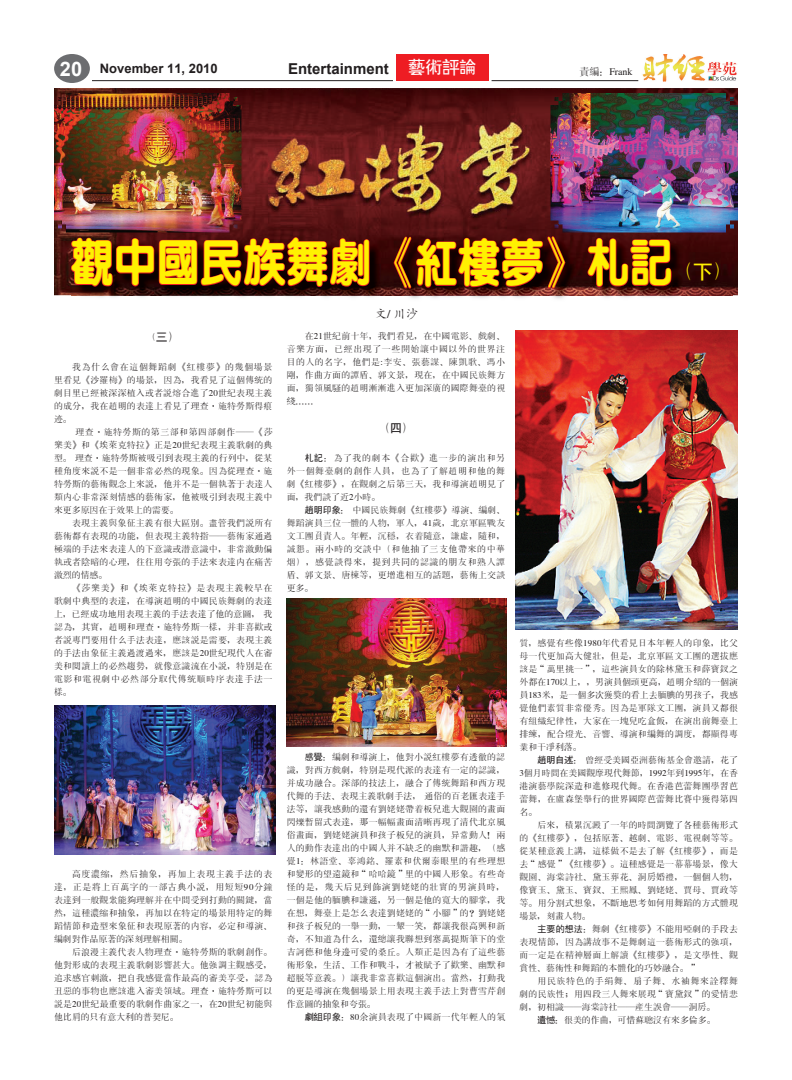
<style>
.page{position:relative;width:792px;height:1080px;background:#fff}
.page>*{position:absolute;margin:0;border:0;box-sizing:border-box;transform-origin:0 0}
.t1{font:51.6px "CT Cu Yuan SF";color:#fff101;scale:.83 1}
.t2{font:20px "CT Hei Ti SF";color:#fff101}
.t3{font:700 15px "Arial";color:#231f20}
.t4{font:700 13px "Arial";color:#231f20}
.t5{font:12px "CT Hei Ti SF";color:#231f20}
.t6{font:12px "CT Kai Ti SF";color:#231f20}
.t7{font:10px "CT Song Ti SF";color:#231f20}
.t8{font:9px/13px "CT Song Ti SF";letter-spacing:.025em;color:#231f20;text-align:justify}
.t9{font:9px "CT Song Ti SF";color:#231f20}
.t10{font:9px "CT Song Ti SF";letter-spacing:.075em;color:#231f20}
.s1{font-size:20px;color:#fff}
.s2{font-family:"CT Hei Ti SF";font-weight:400;font-size:17px;color:#fff}
.s3{font-family:"CT Song Ti SF";font-size:9px}
.s4{font-family:"CT Hei Ti SF"}
</style>
<div class="page">
<div style="left:54px;top:54px;width:36px;height:29px;background:#6c6d70;border-radius:50%"></div>
<div style="left:396px;top:54px;width:93px;height:27px;background:#ee1d23"></div>
<hr style="left:92px;top:80px;width:301px;height:1px;background:#231f20">
<hr style="left:492px;top:80px;width:146px;height:1px;background:#231f20">
<img style="left:642px;top:54px;width:95px;height:27px">
<img style="left:54px;top:88px;width:684px;height:207px">
<img style="left:370px;top:237px;width:362px;height:62px">
<svg style="left:70px;top:237px;width:300px;height:60px"></svg>
<svg style="left:394px;top:235px;width:172px;height:55px"></svg>
<svg style="left:587px;top:237px;width:85px;height:51px"></svg>
<img style="left:550px;top:93px;width:188px;height:139px">
<img style="left:54px;top:93px;width:188px;height:139px">
<img style="left:516px;top:330px;width:222px;height:299px">
<img style="left:54px;top:706px;width:222px;height:149px">
<img style="left:286px;top:599px;width:220px;height:147px">
<h3 class="t4" style="left:60px;top:60px;width:159px"><span class="s1">20</span> November 11, 2010</h3>
<h3 class="t3" style="left:288px;top:59px;width:190px">Entertainment <span class="s2">艺术评论</span></h3>
<p class="t7" style="left:579px;top:67px;width:55px">责编：Frank</p>
<h1 class="t1" style="left:71px;top:236px;width:727px">观中国民族舞剧《红楼梦》札记</h1>
<h3 class="t6" style="left:375px;top:308px;width:44px">文/ 川沙</h3>
<h2 class="t2" style="left:673px;top:261px;width:61px">（下）</h2>
<h3 class="t5" style="left:147px;top:331px;width:34px"><span class="s3">（</span>三）</h3>
<p class="t8" style="left:54px;top:360px;width:220px;text-indent:18px">我为什么会在这个舞蹈剧《红楼梦》的几个场景里看见《沙罗梅》的场景，因为，我看见了这个传统的剧目里已经被深深植入或者说熔合进了20世纪表现主义的成分，我在赵明的表达上看见了理查·施特劳斯得痕迹。</p>
<p class="t8" style="left:54px;top:425px;width:220px;text-indent:21px">理查·施特劳斯的第三部和第四部剧作——《莎乐美》和《埃莱克特拉》正是20世纪表现主义歌剧的典型。 理查·施特劳斯被吸引到表现主义的行列中，从某种角度来说不是一个非常必然的现象。因为从理查·施特劳斯的艺术观念上来说，他并不是一个执著于表达人类内心非常深刻情感的艺术家，他被吸引到表现主义中来更多原因在于效果上的需要。</p>
<p class="t8" style="left:54px;top:516px;width:220px;text-indent:18px">表现主义与象征主义有很大区别。尽管我们说所有艺术都有表现的功能，但表现主义特指——艺术家通过极端的手法来表达人的下意识或潜意识中，非常激动偏执或者阴暗的心理，往往用夸张的手法来表达内在痛苦激烈的情感。</p>
<p class="t8" style="left:54px;top:581px;width:220px;text-indent:18px">《莎乐美》和《埃莱克特拉》是表现主义较早在歌剧中典型的表达，在导演赵明的中国民族舞剧的表达上，已经成功地用表现主义的手法表达了他的意图， 我认为，其实，赵明和理查·施特劳斯一样，并非喜欢或者说专门要用什么手法表达，应该说是需要，表现主义的手法由象征主义过渡过来，应该是20世纪现代人在审美和阅读上的必然趋势，就像意识流在小说，特别是在电影和电视剧中必然部分取代传统顺时序表达手法一样。</p>
<p class="t8" style="left:54px;top:867px;width:220px;text-indent:18px">高度浓缩，然后抽象，再加上表现主义手法的表达，正是将上百万字的一部古典小说，用短短90分钟表达到一般观众能够理解并在中间受到打动的关键，当然，这种浓缩和抽象，再加以在特定的场景用特定的舞蹈情节和造型来象征和表现原著的内容，必定和导演、编剧对作品原著的深刻理解相关。</p>
<p class="t8" style="left:54px;top:945px;width:220px;text-indent:18px">后浪漫主义代表人物理查·施特劳斯的歌剧创作。他对形成的表现主义歌剧影响甚大。他强调主观感受，追求感官刺激，把自我感觉当作最高的审美享受，认为丑恶的事物也应该进入审美领域。理查·施特劳斯可以说是20世纪最重要的歌剧作曲家之一，在20世纪初能与他比肩的只有意大利的普契尼。</p>
<p class="t8" style="left:287px;top:329px;width:220px;text-indent:18px">在21世纪前十年，我们看见，在中国电影、戏剧、音乐方面，已经出现了一些开始让中国以外的世界注目的人的名字，他们是:李安、张艺谋、陈凯歌、冯小刚，作曲方面的谭盾、郭文景，现在，在中国民族舞方面，独领风骚的赵明渐渐进入更加深广的国际舞台的视线……</p>
<h3 class="t5" style="left:378px;top:422px;width:37px">（四）</h3>
<p class="t8" style="left:287px;top:451px;width:220px;text-indent:18px"><span class="s4">札记：</span>为了我的剧本《合欢》进一步的演出和另外一个舞台剧的创作人员，也为了了解赵明和他的舞剧《红楼梦》，在观剧之后第三天，我和导演赵明见了面，我们谈了近2小时。</p>
<p class="t8" style="left:287px;top:503px;width:220px;text-indent:18px"><span class="s4">赵明印象</span>： 中国民族舞剧《红楼梦》导演、编剧、舞蹈演员三位一体的人物，军人，41岁，北京军区战友文工团负责人。年轻，沉稳，衣着随意，谦虚，随和，诚恳。两小时的交谈中（和他抽了三支他带来的中华烟），感觉谈得来，提到共同的认识的朋友和熟人谭盾、郭文景、唐栋等，更增进相互的话题，艺术上交谈更多。</p>
<p class="t8" style="left:287px;top:750px;width:220px;text-indent:18px"><span class="s4">感觉</span>：编剧和导演上，他对小说红楼梦有透彻的认识，对西方戏剧，特别是现代派的表达有一定的认识，并成功融合。深部的技法上，融合了传统舞蹈和西方现代舞的手法、表现主义歌剧手法， 通俗的百老汇表达手法等，让我感动的还有刘姥姥带着板儿进大观园的画面闪烁暂留式表达，那一幅幅画面清晰再现了清代北京风俗画面，刘姥姥演员和孩子板儿的演员，异常动人！两人的动作表达出的中国人并不缺乏的幽默和谐趣，（感觉1：林语堂、辜鸿铭、罗素和伏尔泰眼里的有些理想和变形的望远镜和“哈哈镜”里的中国人形象。有些奇怪的是，几天后见到饰演刘姥姥的壮实的男演员时，一个是他的腼腆和谦逊，另一个是他的宽大的脚掌，我在想，舞台上是怎么表达刘姥姥的“小脚”的？刘姥姥和孩子板儿的一举一动，一颦一笑，都让我很高兴和新奇，不知道为什么，还总让我联想到塞万提斯笔下的堂吉诃德和他身边可爱的桑丘。人类正是因为有了这些艺术形象，生活、工作和战斗，才被赋予了欢乐、幽默和超脱等意义。）让我非常喜欢这个演出。当然，打动我的更是导演在几个场景上用表现主义手法上对曹雪芹创作意图的抽象和夸张。</p>
<p class="t8" style="left:305px;top:1010px;width:202px"><span class="s4">剧组印象</span>：80余演员表现了中国新一代年轻人的气</p>
<p class="t8" style="left:519px;top:636px;width:220px">质，感觉有些像1980年代看见日本年轻人的印象，比父母一代更加高大健壮，但是，北京军区文工团的选拔应该是“万里挑一”，这些演员女的除林黛玉和薛宝钗之外都在170以上，，男演员个头更高，赵明介绍的一个演员183米，是一个多次获奖的看上去腼腆的男孩子，我感觉他们素质非常优秀。因为是军队文工团，演员又都很有组织纪律性，大家在一块儿吃盒饭，在演出前舞台上排练，配合灯光、音响、导演和编舞的调度，都显得专业和干净利落。</p>
<p class="t8" style="left:519px;top:753px;width:220px;text-indent:18px"><span class="s4">赵明自述</span>： 曾经受美国亚洲艺术基金会邀请，花了3个月时间在美国观摩现代舞节，1992年到1995年，在香港演艺学院深造和进修现代舞。在香港芭蕾舞团学习芭蕾舞，在卢森堡举行的世界国际芭蕾舞比赛中获得第四名。</p>
<p class="t8" style="left:519px;top:818px;width:220px;text-indent:18px">后来，积累沉淀了一年的时间浏览了各种艺术形式的《红楼梦》，包括原著、越剧、电影、电视剧等等。从某种意义上讲，这样做不是去了解《红楼梦》，而是去“感觉”《红楼梦》。这种感觉是一幕幕场景，像大观园、海棠诗社、黛玉葬花、洞房婚礼，一个个人物，像宝玉、黛玉、宝钗、王熙凤、刘姥姥、贾母、贾政等等。用分割式想象，不断地思考如何用舞蹈的方式体现场景，刻画人物。</p>
<p class="t8" style="left:519px;top:922px;width:220px;text-indent:18px"><span class="s4">主要的想法</span>：舞剧《红楼梦》不能用哑剧的手段去表现情节，因为讲故事不是舞剧这一艺术形式的强项，而一定是在精神层面上解读《红楼梦》，是文学性、观赏性、艺术性和舞蹈的本体化的巧妙融合。”</p>
<p class="t10" style="left:537px;top:976px;width:202px">用民族特色的手绢舞、扇子舞、水袖舞来诠释舞</p>
<p class="t8" style="left:519px;top:987px;width:220px">剧的民族性；用四段三人舞来展现“宝黛钗”的爱情悲</p>
<p class="t9" style="left:519px;top:1002px;width:198px">剧，初相识——海棠诗社——产生误会——洞房。</p>
<p class="t9" style="left:537px;top:1015px;width:180px"><span class="s4">遗憾</span>：很美的作曲，可惜苏聪没有来多伦多。</p>
</div>
